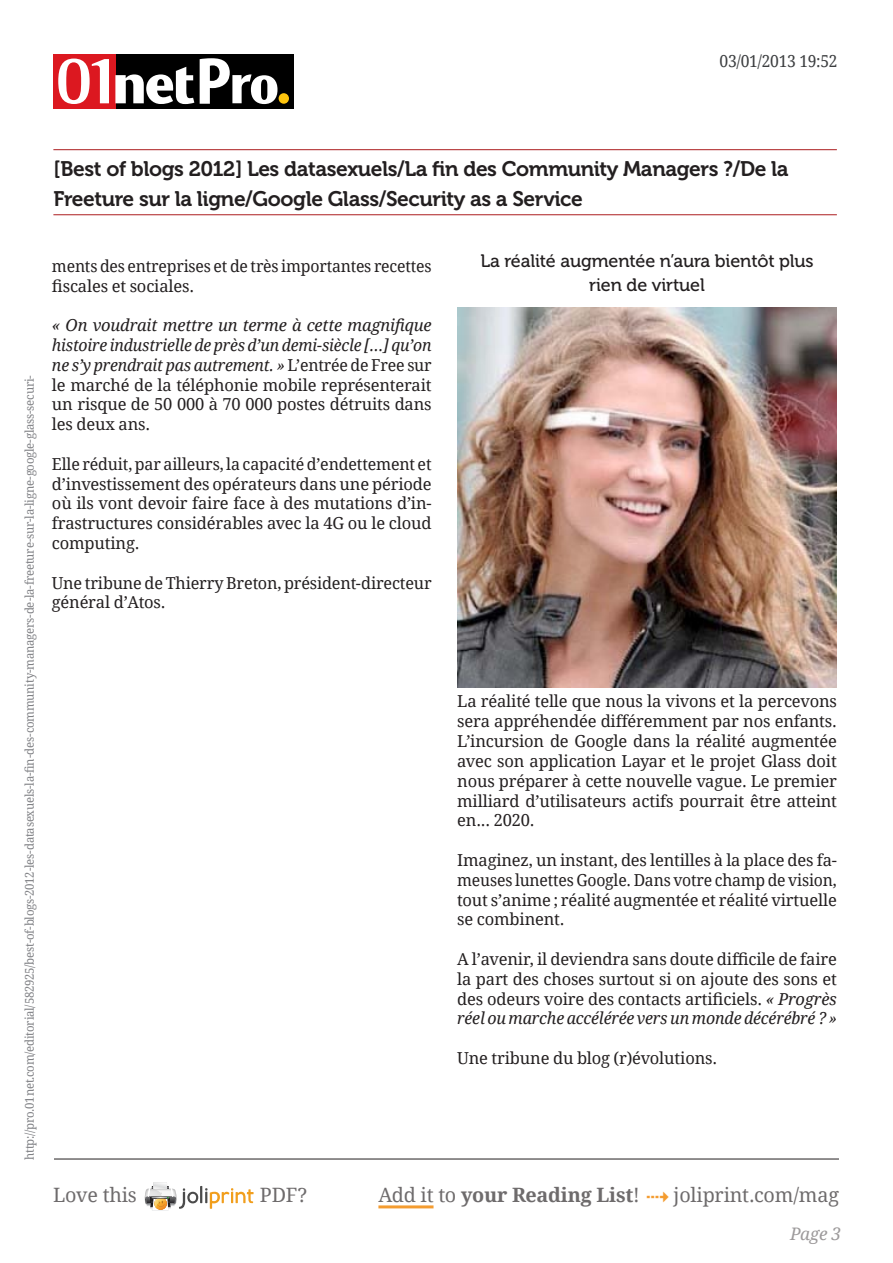
<style>
.page{position:relative;width:893px;height:1263px;background:#fff}
.page>*{position:absolute;margin:0;border:0;box-sizing:border-box;transform-origin:0 0}
.t1{font:21px/30px "Museo 700";letter-spacing:-.02em;color:#231f20}
.t2{font:19.8px "Droid Serif";letter-spacing:-.01em;color:#6e6b6c}
.t3{font:18px/24px "Museo 500";letter-spacing:-.005em;color:#231f20;text-align:center}
.t4{font:italic 17.25px "Droid Serif";color:#9d9a9b}
.t5{font:16.5px/19.8px "Droid Serif";letter-spacing:-.01em;color:#231f20;text-align:justify}
.t6{font:italic 16.5px/19.8px "Droid Serif";letter-spacing:-.01em;color:#231f20;text-align:justify}
.t7{font:16.5px/19.8px "Droid Serif";letter-spacing:-.01em;color:#231f20;scale:.96 1}
.t8{font:16.5px "Droid Serif";letter-spacing:-.02em;color:#3c3e40;scale:.95 1}
.t9{font:12px "Droid Serif";letter-spacing:-.02em;color:#808185;scale:.95 1}
.s1{font-style:normal}
.s2{font-style:italic}
.s3{font-weight:700}
.s4{color:#f49c30}
</style>
<div class="page">
<hr style="left:54px;top:1158px;width:785px;height:1px;background:#231f20">
<hr style="left:378px;top:1205px;width:56px;height:3px;background:#f49c30">
<svg style="left:145px;top:1182px;width:109px;height:29px"></svg>
<div style="left:115px;top:54px;width:179px;height:54px;background:#000"></div>
<div style="left:53px;top:54px;width:62px;height:54px;background:#dc1820"></div>
<div style="left:279px;top:93px;width:10px;height:11px;background:#fec50d;border-radius:50%"></div>
<svg style="left:200px;top:58px;width:78px;height:46px"></svg>
<svg style="left:115px;top:67px;width:79px;height:37px"></svg>
<svg style="left:58px;top:59px;width:51px;height:45px"></svg>
<hr style="left:53px;top:149px;width:784px;height:1px;background:#b0272a">
<hr style="left:53px;top:214px;width:784px;height:1px;background:#b0272a">
<img style="left:457px;top:308px;width:380px;height:380px">
<p class="t8" style="left:720px;top:51px;width:126px">03/01/2013 19:52</p>
<p class="t1" style="left:53px;top:154px;width:737px">[Best of blogs 2012] Les datasexuels/La fin des Community Managers ?/De la<br>Freeture sur la ligne/Google Glass/Security as a Service</p>
<p class="t9" style="left:22px;top:1160px;width:828px;rotate:-90deg">http://pro.01net.com/editorial/582925/best-of-blogs-2012-les-datasexuels-la-fin-des-community-managers-de-la-freeture-sur-la-ligne-google-glass-securi-</p>
<p class="t7" style="left:52px;top:256px;width:397px">ments des entreprises et de très importantes recettes fiscales et sociales.</p>
<p class="t6" style="left:52px;top:316px;width:381px">« On voudrait mettre un terme à cette magnifique histoire industrielle de près d’un demi-siècle […] qu’on ne s’y prendrait pas autrement. » <span class="s1">L’entrée de Free sur le marché de la téléphonie mobile représenterait un risque de 50 000 à 70 000 postes détruits dans les deux ans.</span></p>
<p class="t5" style="left:52px;top:454px;width:381px">Elle réduit, par ailleurs, la capacité d’endettement et d’investissement des opérateurs dans une période où ils vont devoir faire face à des mutations d’in&shy;frastructures considérables avec la 4G ou le cloud computing.</p>
<p class="t5" style="left:52px;top:573px;width:381px">Une tribune de Thierry Breton, président-directeur général d’Atos.</p>
<p class="t3" style="left:480px;top:249px;width:335px">La réalité augmentée n’aura bientôt plus rien de virtuel</p>
<p class="t5" style="left:457px;top:692px;width:381px">La réalité telle que nous la vivons et la percevons sera appréhendée différemment par nos enfants.<br>L’incursion de Google dans la réalité augmentée avec son application Layar et le projet Glass doit nous préparer à cette nouvelle vague. Le premier milliard d’utilisateurs actifs pourrait être atteint en... 2020.</p>
<p class="t5" style="left:457px;top:850px;width:381px">Imaginez, un instant, des lentilles à la place des fa&shy;meuses lunettes Google. Dans votre champ de vision, tout s’anime ; réalité augmentée et réalité virtuelle se combinent.</p>
<p class="t5" style="left:457px;top:949px;width:381px">A l’avenir, il deviendra sans doute difficile de faire la part des choses surtout si on ajoute des sons et des odeurs voire des contacts artificiels. <span class="s2">« Progrès réel ou marche accélérée vers un monde décérébré ? »</span></p>
<p class="t5" style="left:457px;top:1048px;width:261px">Une tribune du blog (r)évolutions.</p>
<p class="t2" style="left:53px;top:1183px;width:85px">Love this</p>
<p class="t2" style="left:260px;top:1183px;width:49px">PDF?</p>
<p class="t2" style="left:378px;top:1183px;width:462px">Add it to <span class="s3">your Reading List</span>! <span class="s4">✔</span> joliprint.com/mag</p>
<p class="t4" style="left:790px;top:1223px;width:52px">Page 3</p>
</div>
